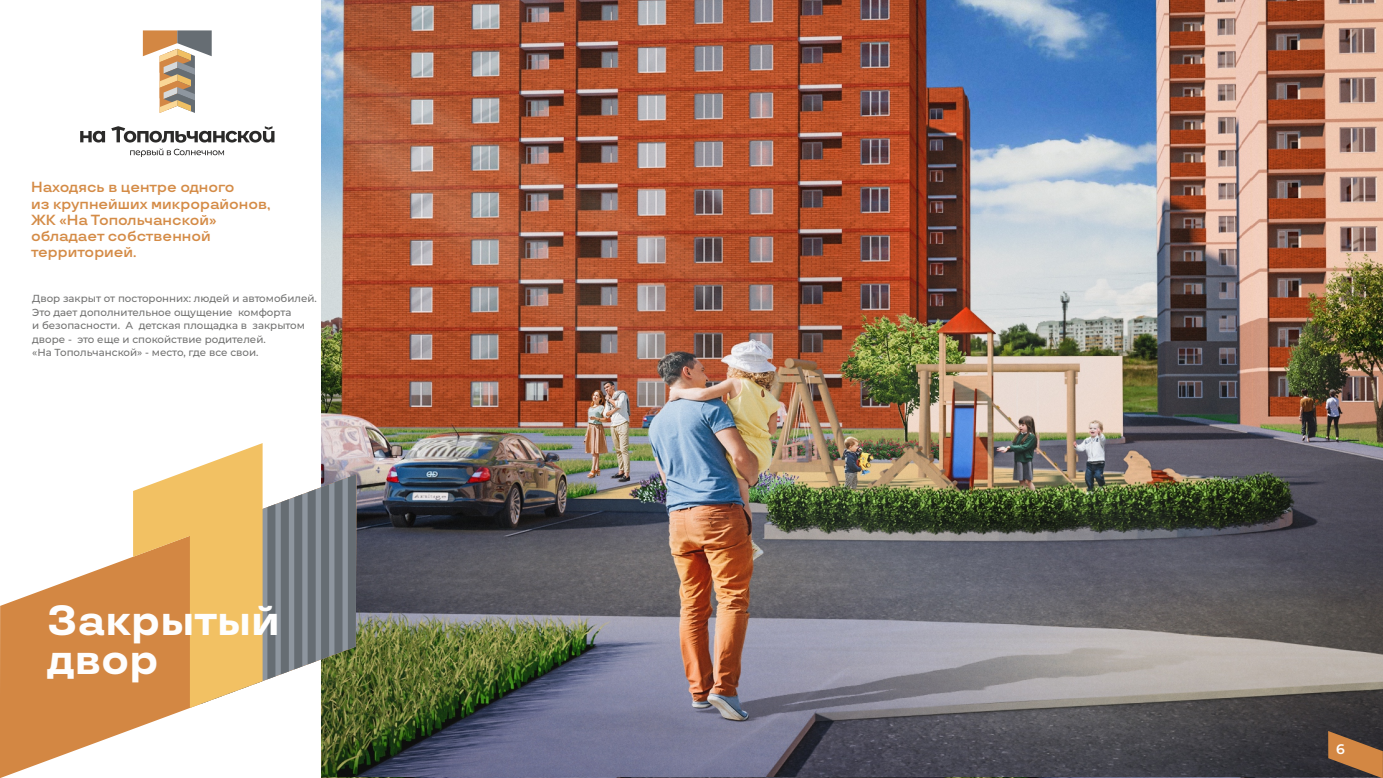
<style>
.page{position:relative;width:1383px;height:778px;background:#fff}
.page>*{position:absolute;margin:0;border:0;box-sizing:border-box;transform-origin:0 0}
.t1{font:700 42.3px/38.7px "TT Travels";color:#fefefe}
.t2{font:600 14.7px/16.2px "TT Travels";color:#d48b46}
.t3{font:600 13.8px "Montserrat";color:#fefefe}
.t4{font:500 10.2px/13.5px "Montserrat";color:#727271}
</style>
<div class="page">
<svg style="left:143px;top:30px;width:69px;height:83px"></svg>
<svg style="left:80px;top:131px;width:25px;height:11px"></svg>
<svg style="left:111px;top:126px;width:163px;height:31px"></svg>
<img style="left:322px;top:0;width:1060px;height:776px">
<svg style="left:0;top:557px;width:356px;height:221px;fill:#d38743"></svg>
<svg style="left:133px;top:443px;width:223px;height:265px"></svg>
<svg style="left:1328px;top:731px;width:54px;height:47px;background:#8d613c"></svg>
<h2 class="t2" style="left:31px;top:180px;width:241px">Находясь в центре одного<br>из крупнейших микрорайонов,<br>ЖК «На Топольчанской» обладает собственной территорией.</h2>
<p class="t4" style="left:32px;top:292px;width:286px">Двор закрыт от посторонних: людей и автомобилей.<br>Это дает дополнительное ощущение комфорта<br>и безопасности. А детская площадка в закрытом дворе - это еще и спокойствие родителей.<br>«На Топольчанской» - место, где все свои.</p>
<h1 class="t1" style="left:47px;top:603px;width:234px">Закрытый двор</h1>
<h3 class="t3" style="left:1336px;top:740px;width:10px">6</h3>
</div>
